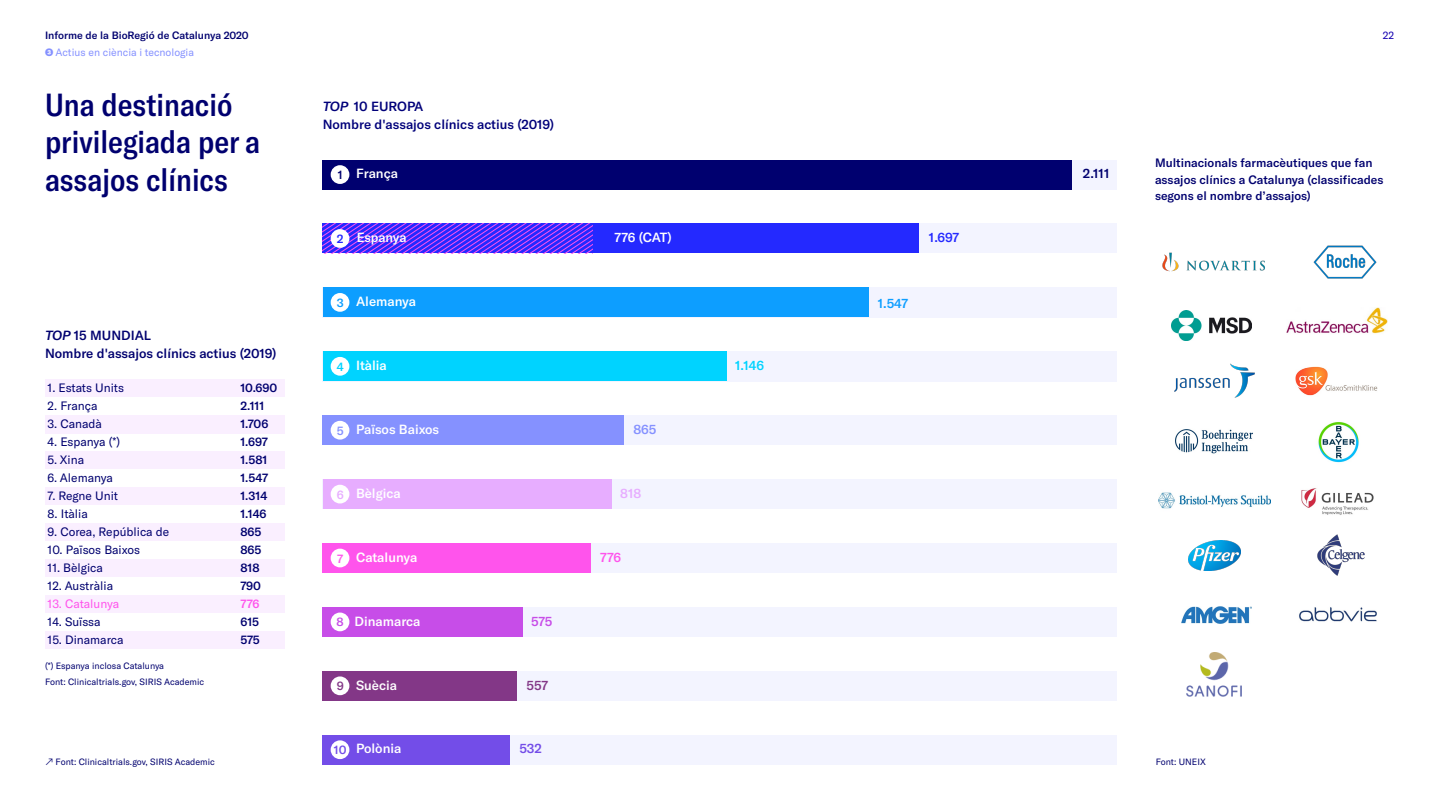
<style>
.page{position:relative;width:1440px;height:810px;background:#fff}
.page>*{position:absolute;margin:0;border:0;box-sizing:border-box;transform-origin:0 0}
.t1{font:500 condensed 31.5px/37.8px "GT America";color:#00006f}
.t2{font:500 13.12px "GT America";color:#fff}
.t3{font:500 13.12px/18px "GT America";color:#00006f}
.t4{font:500 13.12px/18px "GT America";color:#01007a}
.t5{font:500 13.12px "GT America";color:#00d3ff}
.t6{font:500 13.12px "GT America";color:#0d9eff}
.t7{font:500 13.12px "GT America";color:#2429ff}
.t8{font:500 13.12px "GT America";color:#734de8}
.t9{font:500 13.12px "GT America";color:#833787}
.t10{font:500 13.12px "GT America";color:#c74de8}
.t11{font:500 13.12px "GT America";color:#ff54ec}
.t12{font:500 13.12px "GT America";color:#e7adff}
.t13{font:500 13.12px "GT America";color:#8591ff}
.t14{font:500 12px/18px "GT America";color:#00006f}
.t15{font:12px "GT America";color:#00006f}
.t16{font:12px "GT America";color:#ff54ec}
.t17{font:500 12px "GT America";color:#ff54ec}
.t18{font:500 10.5px "GT America";color:#00006f}
.t19{font:10.5px "GT America";color:#8591ff}
.t20{font:10.5px "GT America";color:#1400b1}
.t21{font:9px/16.5px "GT America";color:#00006f}
.s1{font-weight:900}
.s2{font-style:italic}
.s3{font-size:12px;color:#00006f}
.s4{font-size:12px;color:#2429ff}
.s5{font-size:12px;color:#0d9eff}
.s6{font-size:12px;color:#00d3ff}
.s7{font-size:12px;color:#8591ff}
.s8{font-size:12px;color:#e7adff}
.s9{font-size:12px;color:#ff54ec}
.s10{font-size:12px;color:#c74de8}
.s11{font-size:12px;color:#833787}
.s12{font-size:12px;color:#734de8}
</style>
<div class="page">
<div style="left:323px;top:735px;width:794px;height:30px;background:#f3f4ff"></div>
<div style="left:323px;top:735px;width:187px;height:30px;background:#734de8"></div>
<div style="left:331px;top:740px;width:18px;height:19px;background:#fff;border-radius:50%"></div>
<div style="left:323px;top:671px;width:794px;height:30px;background:#f3f4ff"></div>
<div style="left:323px;top:671px;width:194px;height:30px;background:#833787"></div>
<div style="left:331px;top:676px;width:18px;height:19px;background:#fff;border-radius:50%"></div>
<div style="left:323px;top:607px;width:794px;height:30px;background:#f3f4ff"></div>
<div style="left:323px;top:607px;width:200px;height:30px;background:#c74de8"></div>
<div style="left:331px;top:613px;width:18px;height:18px;background:#fff;border-radius:50%"></div>
<div style="left:323px;top:543px;width:794px;height:30px;background:#f3f4ff"></div>
<div style="left:323px;top:543px;width:268px;height:30px;background:#ff54ec"></div>
<div style="left:331px;top:549px;width:18px;height:18px;background:#fff;border-radius:50%"></div>
<div style="left:323px;top:479px;width:794px;height:30px;background:#f3f4ff"></div>
<div style="left:323px;top:479px;width:288px;height:30px;background:#e7adff"></div>
<div style="left:331px;top:485px;width:18px;height:18px;background:#fff;border-radius:50%"></div>
<div style="left:323px;top:415px;width:794px;height:30px;background:#f3f4ff"></div>
<div style="left:323px;top:415px;width:301px;height:30px;background:#8591ff"></div>
<div style="left:331px;top:421px;width:18px;height:19px;background:#fff;border-radius:50%"></div>
<div style="left:323px;top:351px;width:794px;height:30px;background:#f3f4ff"></div>
<div style="left:323px;top:351px;width:404px;height:30px;background:#00d3ff"></div>
<div style="left:331px;top:357px;width:18px;height:19px;background:#fff;border-radius:50%"></div>
<div style="left:323px;top:287px;width:794px;height:30px;background:#f3f4ff"></div>
<div style="left:323px;top:287px;width:545px;height:30px;background:#0d9eff"></div>
<div style="left:331px;top:293px;width:18px;height:19px;background:#fff;border-radius:50%"></div>
<div style="left:323px;top:160px;width:794px;height:30px;background:#f3f4ff"></div>
<div style="left:323px;top:160px;width:749px;height:30px;background:#00006f"></div>
<div style="left:331px;top:165px;width:18px;height:19px;background:#fff;border-radius:50%"></div>
<div style="left:323px;top:223px;width:794px;height:30px;background:#f3f4ff"></div>
<div style="left:323px;top:223px;width:596px;height:30px;background:#2429ff"></div>
<svg style="left:323px;top:223px;width:269px;height:30px"></svg>
<div style="left:331px;top:229px;width:18px;height:19px;background:#fff;border-radius:50%"></div>
<div style="left:45px;top:379px;width:240px;height:18px;background:#faefff"></div>
<div style="left:45px;top:559px;width:240px;height:18px;background:#faefff"></div>
<div style="left:45px;top:487px;width:240px;height:18px;background:#faefff"></div>
<div style="left:45px;top:415px;width:240px;height:18px;background:#faefff"></div>
<div style="left:45px;top:595px;width:240px;height:18px;background:#faefff"></div>
<div style="left:45px;top:523px;width:240px;height:18px;background:#faefff"></div>
<div style="left:45px;top:451px;width:240px;height:18px;background:#faefff"></div>
<div style="left:45px;top:631px;width:240px;height:18px;background:#faefff"></div>
<img style="left:1318px;top:534px;width:46px;height:41px">
<img style="left:1287px;top:308px;width:101px;height:26px">
<img style="left:1175px;top:429px;width:78px;height:25px">
<img style="left:1313px;top:245px;width:64px;height:34px">
<img style="left:1318px;top:422px;width:41px;height:41px">
<img style="left:1181px;top:606px;width:71px;height:18px">
<img style="left:1187px;top:652px;width:55px;height:44px">
<img style="left:1188px;top:540px;width:52px;height:30px">
<img style="left:1162px;top:252px;width:103px;height:20px">
<img style="left:1295px;top:366px;width:83px;height:30px">
<img style="left:1174px;top:363px;width:81px;height:35px">
<img style="left:1158px;top:492px;width:113px;height:17px">
<img style="left:1301px;top:488px;width:73px;height:27px">
<img style="left:1299px;top:607px;width:78px;height:15px">
<img style="left:1172px;top:311px;width:79px;height:29px">
<p class="t18" style="left:45px;top:29px;width:205px">Informe de la BioRegió de Catalunya 2020</p>
<p class="t20" style="left:1383px;top:29px;width:13px">22</p>
<p class="t19" style="left:45px;top:46px;width:151px"><span class="s1">❸</span> Actius en ciència i tecnologia</p>
<h1 class="t1" style="left:45px;top:85px;width:217px">Una destinació privilegiada per a assajos clínics</h1>
<p class="t3" style="left:45px;top:327px;width:233px"><span class="s2">TOP</span> 15 MUNDIAL<br>Nombre d'assajos clínics actius (2019)</p>
<p class="t15" style="left:48px;top:381px;width:78px">1. Estats Units</p>
<p class="t15" style="left:48px;top:399px;width:51px">2. França</p>
<p class="t15" style="left:48px;top:417px;width:56px">3. Canadà</p>
<p class="t15" style="left:48px;top:435px;width:74px">4. Espanya (*)</p>
<p class="t15" style="left:48px;top:453px;width:38px">5. Xina</p>
<p class="t15" style="left:48px;top:471px;width:67px">6. Alemanya</p>
<p class="t15" style="left:48px;top:489px;width:72px">7. Regne Unit</p>
<p class="t15" style="left:48px;top:507px;width:42px">8. Itàlia</p>
<p class="t15" style="left:48px;top:525px;width:123px">9. Corea, República de</p>
<p class="t15" style="left:48px;top:543px;width:94px">10. Països Baixos</p>
<p class="t15" style="left:48px;top:561px;width:57px">11. Bèlgica</p>
<p class="t15" style="left:48px;top:579px;width:67px">12. Austràlia</p>
<p class="t16" style="left:48px;top:597px;width:73px">13. Catalunya</p>
<p class="t15" style="left:48px;top:615px;width:55px">14. Suïssa</p>
<p class="t15" style="left:48px;top:633px;width:77px">15. Dinamarca</p>
<p class="t21" style="left:45px;top:657px;width:161px">(*) Espanya inclosa Catalunya<br>Font: Clinicaltrials.gov, SIRIS Academic</p>
<p class="t14" style="left:240px;top:379px;width:39px">10.690<br>2.111<br>1.706<br>1.697<br>1.581<br>1.547<br>1.314<br>1.146<br>865<br>865<br>818<br>790</p>
<p class="t17" style="left:240px;top:597px;width:21px">776</p>
<p class="t14" style="left:240px;top:613px;width:21px">615<br>575</p>
<p class="t21" style="left:45px;top:754px;width:171px">↗ Font: Clinicaltrials.gov, SIRIS Academic</p>
<p class="t4" style="left:323px;top:97px;width:233px"><span class="s2">TOP</span> 10 EUROPA<br>Nombre d'assajos clínics actius (2019)</p>
<p class="t2" style="left:338px;top:166px;width:62px"><span class="s3">1</span> França</p>
<p class="t3" style="left:1083px;top:165px;width:28px">2.111</p>
<p class="t2" style="left:337px;top:230px;width:71px"><span class="s4">2</span> Espanya</p>
<p class="t2" style="left:614px;top:230px;width:59px">776 (CAT)</p>
<p class="t7" style="left:929px;top:230px;width:32px">1.697</p>
<p class="t2" style="left:337px;top:293px;width:81px"><span class="s5">3</span> Alemanya</p>
<p class="t6" style="left:878px;top:296px;width:32px">1.547</p>
<p class="t2" style="left:337px;top:357px;width:52px"><span class="s6">4</span> Itàlia</p>
<p class="t5" style="left:735px;top:357px;width:30px">1.146</p>
<p class="t2" style="left:337px;top:421px;width:104px"><span class="s7">5</span> Països Baixos</p>
<p class="t13" style="left:633px;top:421px;width:25px">865</p>
<p class="t2" style="left:337px;top:485px;width:66px"><span class="s8">6</span> Bèlgica</p>
<p class="t12" style="left:620px;top:485px;width:23px">818</p>
<p class="t2" style="left:337px;top:549px;width:82px"><span class="s9">7</span> Catalunya</p>
<p class="t11" style="left:600px;top:549px;width:23px">776</p>
<p class="t2" style="left:337px;top:613px;width:85px"><span class="s10">8</span> Dinamarca</p>
<p class="t10" style="left:531px;top:613px;width:23px">575</p>
<p class="t2" style="left:337px;top:677px;width:62px"><span class="s11">9</span> Suècia</p>
<p class="t9" style="left:526px;top:677px;width:23px">557</p>
<p class="t2" style="left:334px;top:741px;width:69px"><span class="s12">10</span> Polònia</p>
<p class="t8" style="left:519px;top:741px;width:24px">532</p>
<p class="t14" style="left:1155px;top:155px;width:230px;line-height:16.5px">Multinacionals farmacèutiques que fan assajos clínics a Catalunya (classificades segons el nombre d’assajos)</p>
<p class="t21" style="left:1156px;top:754px;width:52px">Font: UNEIX</p>
</div>
